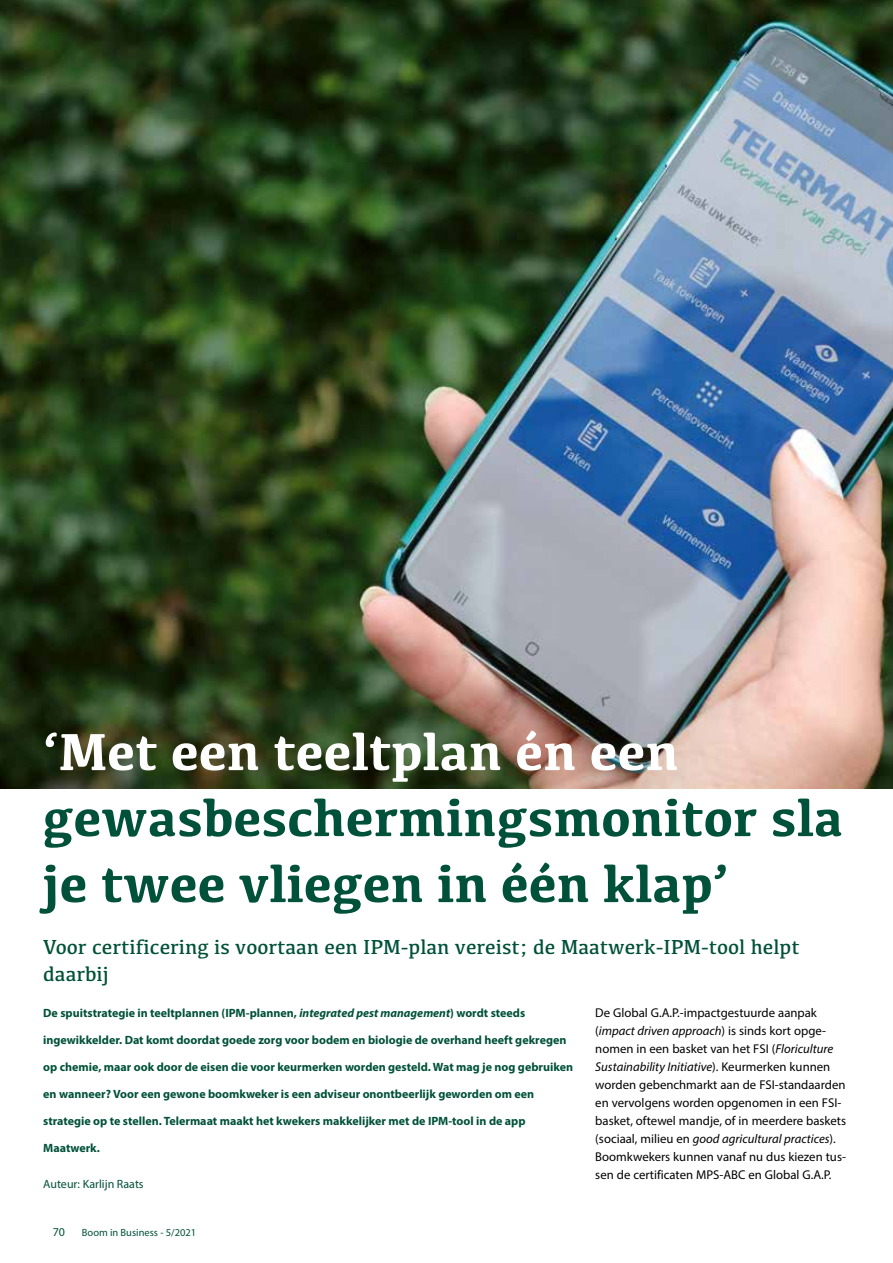
<style>
.page{position:relative;width:893px;height:1263px;background:#fff}
.page>*{position:absolute;margin:0;border:0;box-sizing:border-box;transform-origin:0 0}
.t1{font:700 54px/66px "Kefa";color:#005139}
.t2{font:700 54px "Kefa";color:#fff}
.t3{font:21px/27px "Kefa";color:#005139}
.t4{font:12.75px/18px "Myriad Pro";color:#000}
.t5{font:700 12px "Myriad Pro";color:#005139}
.t6{font:12px "Myriad Pro";color:#005139}
.t7{font:10.5px "Myriad Pro";color:#005139}
.s1{font-style:italic}
</style>
<div class="page">
<img style="left:0;top:0;width:893px;height:788px">
<h1 class="t2" style="left:43px;top:716px;width:638px">‘Met een teeltplan én een</h1>
<h1 class="t1" style="left:43px;top:782px;width:802px">gewasbeschermingsmonitor sla je twee vliegen in één klap’</h1>
<h2 class="t3" style="left:43px;top:933px;width:758px">Voor certificering is voortaan een IPM-plan vereist; de Maatwerk-IPM-tool helpt daarbij</h2>
<p class="t5" style="left:43px;top:1005px;width:484px">De spuitstrategie in teeltplannen (IPM-plannen, <span class="s1">integrated pest management</span>) wordt steeds</p>
<p class="t5" style="left:43px;top:1032px;width:525px">ingewikkelder. Dat komt doordat goede zorg voor bodem en biologie de overhand heeft gekregen</p>
<p class="t5" style="left:43px;top:1059px;width:531px">op chemie, maar ook door de eisen die voor keurmerken worden gesteld. Wat mag je nog gebruiken</p>
<p class="t5" style="left:43px;top:1086px;width:492px">en wanneer? Voor een gewone boomkweker is een adviseur onontbeerlijk geworden om een</p>
<p class="t5" style="left:43px;top:1113px;width:484px">strategie op te stellen. Telermaat maakt het kwekers makkelijker met de IPM-tool in de app</p>
<p class="t5" style="left:43px;top:1140px;width:58px">Maatwerk.</p>
<p class="t6" style="left:43px;top:1177px;width:102px">Auteur: Karlijn Raats</p>
<p class="t4" style="left:595px;top:1004px;width:252px">De Global G.A.P.-impactgestuurde aanpak (<span class="s1">impact driven approach</span>) is sinds kort opge&shy;nomen in een basket van het FSI (<span class="s1">Floriculture Sustainability Initiative</span>). Keurmerken kunnen worden gebenchmarkt aan de FSI-standaarden en vervolgens worden opgenomen in een FSI&shy;basket, oftewel mandje, of in meerdere baskets (sociaal, milieu en <span class="s1">good agricultural practices</span>).<br>Boomkwekers kunnen vanaf nu dus kiezen tus&shy;sen de certificaten MPS-ABC en Global G.A.P.</p>
<p class="t6" style="left:53px;top:1224px;width:14px">70</p>
<p class="t7" style="left:82px;top:1226px;width:116px">Boom in Business - 5/2021</p>
</div>
